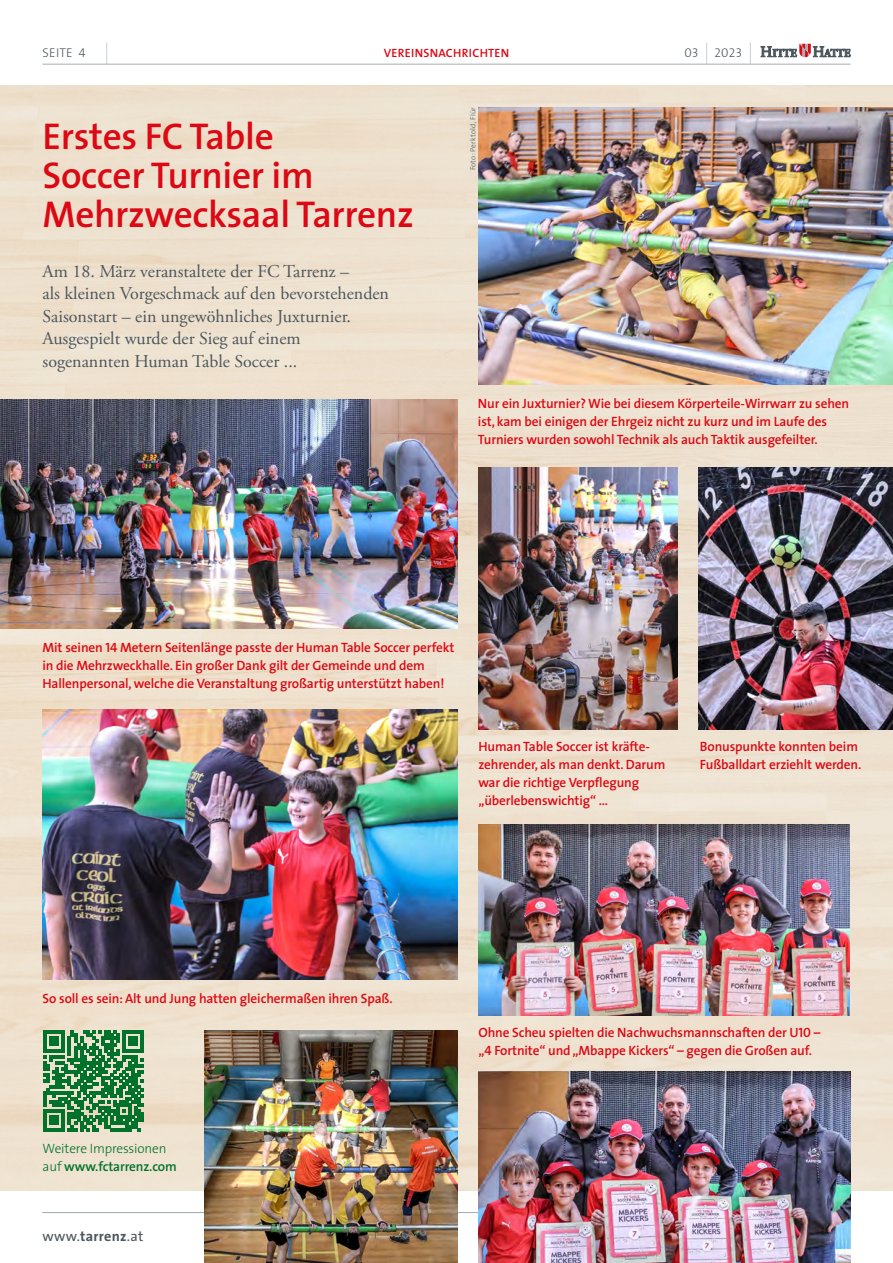
<style>
.page{position:relative;width:893px;height:1263px;background:#fff}
.page>*{position:absolute;margin:0;border:0;box-sizing:border-box;transform-origin:0 0}
.t1{font:600 37.5px/39px "The Sans";letter-spacing:-.01em;color:#dc0814}
.t2{font:18px/22.5px "Adobe Garamond Pro";color:#4c565c}
.t3{font:14.25px "The Sans";color:#4c565c}
.t4{font:600 13.5px/18px "The Sans";letter-spacing:-.01em;color:#dc0814}
.t5{font:300 13.5px/18px "The Sans";letter-spacing:-.01em;color:#00722c}
.t6{font:12.75px "The Sans Light Caps";letter-spacing:.02em;color:#4c565c}
.t7{font:600 12px "The Sans";letter-spacing:.02em;color:#dc0814}
.t8{font:300 7.5px "The Sans";letter-spacing:.03em;color:#4c565c}
.s1{font-family:"The Sans Semi Bold Caps";font-weight:400}
.s2{font-weight:600}
.s3{font-weight:700}
</style>
<div class="page">
<svg style="left:106px;top:43px;width:1px;height:21px"></svg>
<svg style="left:750px;top:43px;width:1px;height:21px"></svg>
<svg style="left:706px;top:43px;width:1px;height:21px"></svg>
<hr style="left:43px;top:64px;width:807px;height:1px;background:#a5adb4">
<hr style="left:43px;top:1212px;width:807px;height:1px;background:#a5adb4">
<svg style="left:761px;top:44px;width:89px;height:13px"></svg>
<img style="left:0;top:85px;width:893px;height:1106px">
<img style="left:204px;top:1031px;width:253px;height:232px">
<img style="left:478px;top:1071px;width:372px;height:192px">
<img style="left:478px;top:107px;width:415px;height:277px">
<img style="left:699px;top:468px;width:194px;height:262px">
<img style="left:43px;top:710px;width:414px;height:270px">
<img style="left:478px;top:824px;width:372px;height:191px">
<img style="left:478px;top:468px;width:200px;height:261px">
<img style="left:0;top:400px;width:457px;height:228px">
<svg style="left:44px;top:1031px;width:100px;height:100px;background:#4b945e"></svg>
<p class="t6" style="left:43px;top:42px;width:45px">SEITE 4</p>
<p class="t7" style="left:384px;top:43px;width:127px">VEREINSNACHRICHTEN</p>
<p class="t6" style="left:684px;top:42px;width:59px">03 2023</p>
<h1 class="t1" style="left:43px;top:116px;width:373px">Erstes FC Table<br>Soccer Turnier im<br>Mehrzwecksaal Tarrenz</h1>
<h2 class="t2" style="left:43px;top:260px;width:348px">Am 18. März veranstaltete der FC Tarrenz –<br>als kleinen Vorgeschmack auf den bevorstehenden Saisonstart – ein ungewöhnliches Juxturnier.<br>Ausgespielt wurde der Sieg auf einem sogenannten Human Table Soccer ...</h2>
<p class="t8" style="left:467px;top:170px;width:65px;rotate:-90deg">Foto: Perktold, Flür</p>
<p class="t4" style="left:478px;top:394px;width:373px">Nur ein Juxturnier? Wie bei diesem Körperteile-Wirrwarr zu sehen ist, kam bei einigen der Ehrgeiz nicht zu kurz und im Laufe des<br>Turniers wurden sowohl Technik als auch Taktik ausgefeilter.</p>
<p class="t4" style="left:43px;top:638px;width:413px">Mit seinen <span class="s1">14</span> Metern Seitenlänge passte der Human Table Soccer perfekt in die Mehrzweckhalle. Ein großer Dank gilt der Gemeinde und dem<br>Hallenpersonal, welche die Veranstaltung großartig unterstützt haben!</p>
<p class="t4" style="left:478px;top:737px;width:189px">Human Table Soccer ist kräfte&shy;zehrender, als man denkt. Darum war die richtige Verpflegung „überlebenswichtig“ ...</p>
<p class="t4" style="left:700px;top:737px;width:163px">Bonuspunkte konnten beim<br>Fußballdart erziehlt werden.</p>
<p class="t4" style="left:43px;top:989px;width:352px">So soll es sein: Alt und Jung hatten gleichermaßen ihren Spaß.</p>
<p class="t5" style="left:43px;top:1139px;width:136px">Weitere Impressionen auf <span class="s2">www.fctarrenz.com</span></p>
<p class="t3" style="left:43px;top:1224px;width:102px">www.<span class="s3">tarrenz</span>.at</p>
<p class="t4" style="left:478px;top:1023px;width:343px">Ohne Scheu spielten die Nachwuchsmannschaften der U<span class="s1">10</span> – „<span class="s1">4</span> Fortnite“ und „Mbappe Kickers“ – gegen die Großen auf.</p>
</div>
